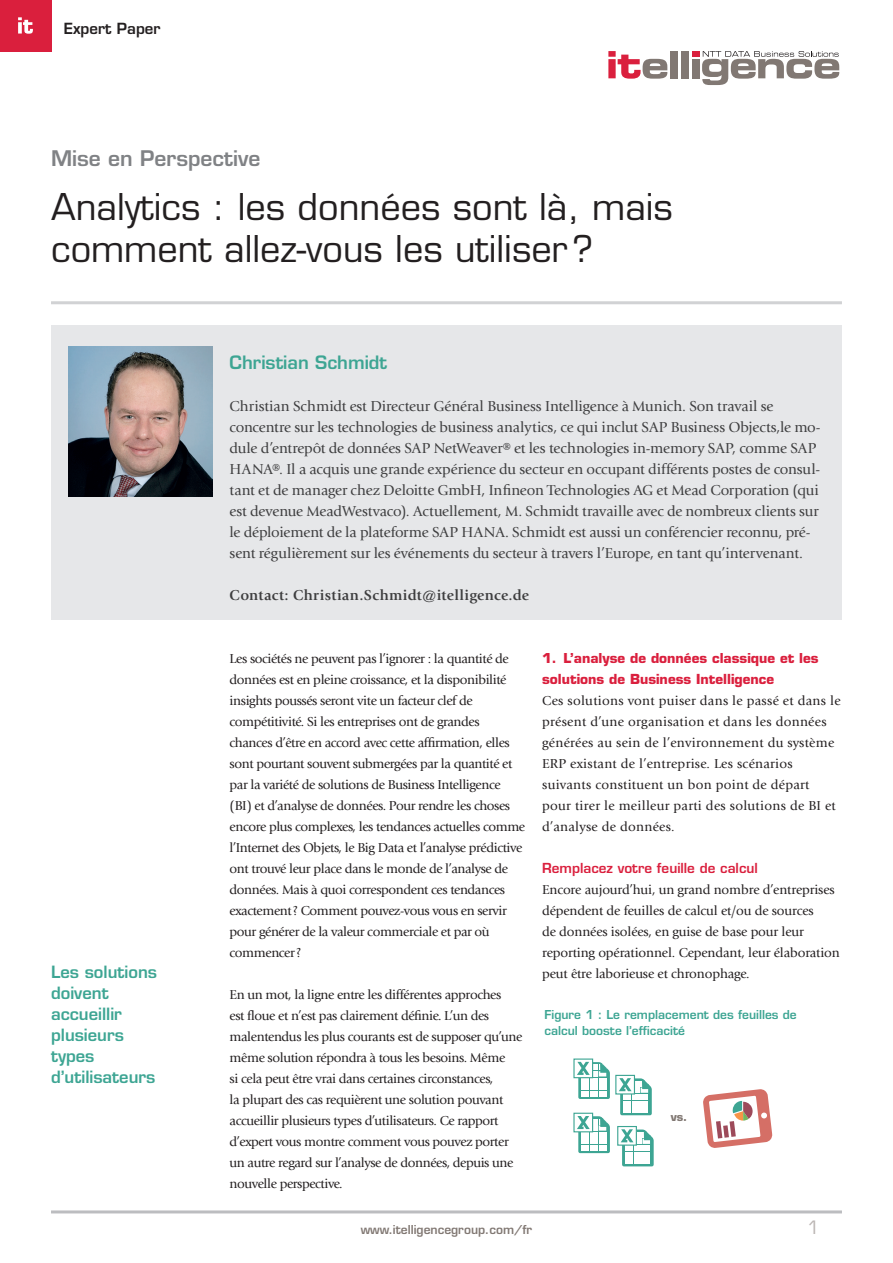
<style>
.page{position:relative;width:893px;height:1263px;background:#fff}
.page>*{position:absolute;margin:0;border:0;box-sizing:border-box;transform-origin:0 0}
.t1{font:500 36px/42px "Eurostile LTCE";color:#231f20}
.t2{font:600 21px "Eurostile LTCE";color:#808285}
.t3{font:600 18px "Eurostile LTCE";color:#3da593}
.t4{font:500 18px "Eurostile LTCE";color:#bcb6b4}
.t5{font:600 16.5px/21px "Eurostile LTCE";color:#3da593}
.t6{font:15px/21px "Giovanni LTCE";letter-spacing:-.01em;color:#3e3e3f}
.t7{font:700 15px "Giovanni LTCE";letter-spacing:.02em;color:#3e3e3f}
.t8{font:600 15px "Eurostile LTCE";color:#231f20}
.t9{font:13.5px/21px "Giovanni LTCE";letter-spacing:-.03em;color:#231f20}
.t10{font:13.5px/21px "Giovanni LTCE";letter-spacing:.02em;color:#231f20}
.t11{font:13.5px/21px "Giovanni LTCE";letter-spacing:-.01em;color:#231f20}
.t12{font:700 13.5px/21px "Eurostile LTCE";color:#da1f3d}
.t13{font:600 13.5px "Eurostile LTCE";color:#da1f3d}
.t14{font:600 12px/16.5px "Eurostile LTCE";color:#3da593}
.t15{font:600 12px "Eurostile LTCE";color:#817873}
.t16{font:700 11.4px "Eurostile LTCE";color:#817873}
</style>
<div class="page">
<hr style="left:51px;top:1210px;width:791px;height:3px;background:#bcbdc0">
<div style="left:0;top:0;width:51px;height:51px;background:#da1f3d"></div>
<svg style="left:18px;top:17px;width:15px;height:17px"></svg>
<svg style="left:608px;top:51px;width:59px;height:28px"></svg>
<div style="left:670px;top:51px;width:7px;height:27px;background:#817873"></div>
<div style="left:681px;top:51px;width:7px;height:27px;background:#817873"></div>
<div style="left:692px;top:51px;width:7px;height:6px;background:#da1f3d"></div>
<div style="left:692px;top:59px;width:7px;height:19px;background:#817873"></div>
<svg style="left:702px;top:51px;width:137px;height:34px"></svg>
<hr style="left:51px;top:301px;width:791px;height:3px;background:#d1d2d4">
<div style="left:51px;top:325px;width:791px;height:295px;background:#e6e7e9"></div>
<img style="left:68px;top:347px;width:145px;height:150px">
<svg style="left:703px;top:1089px;width:69px;height:59px"></svg>
<div style="left:617px;top:1126px;width:20px;height:20px;border:1px solid #3da593"></div>
<svg style="left:621px;top:1129px;width:33px;height:37px"></svg>
<div style="left:573px;top:1113px;width:20px;height:19px;border:1px solid #3da593"></div>
<svg style="left:577px;top:1116px;width:33px;height:37px"></svg>
<svg style="left:577px;top:1062px;width:33px;height:37px"></svg>
<div style="left:615px;top:1075px;width:20px;height:19px;border:1px solid #3da593"></div>
<svg style="left:619px;top:1078px;width:33px;height:37px"></svg>
<p class="t8" style="left:64px;top:19px;width:98px">Expert Paper</p>
<h2 class="t2" style="left:51px;top:145px;width:211px">Mise en Perspective</h2>
<h1 class="t1" style="left:51px;top:186px;width:623px">Analytics : les données sont là, mais comment allez-vous les utiliser?</h1>
<p class="t5" style="left:51px;top:961px;width:108px">Les solutions doivent accueillir plusieurs types d’utilisateurs</p>
<h3 class="t3" style="left:230px;top:351px;width:159px">Christian Schmidt</h3>
<p class="t6" style="left:230px;top:396px;width:593px">Christian Schmidt est Directeur Général Business Intelligence à Munich. Son travail se concentre sur les technologies de business analytics, ce qui inclut SAP Business Objects,le mo&shy;dule d’entrepôt de données SAP NetWeaver® et les technologies in-memory SAP, comme SAP HANA®. Il a acquis une grande expérience du secteur en occupant différents postes de consul&shy;tant et de manager chez Deloitte GmbH, Infineon Technologies AG et Mead Corporation (qui est devenue MeadWestvaco). Actuellement, M. Schmidt travaille avec de nombreux clients sur le déploiement de la plateforme SAP HANA. Schmidt est aussi un conférencier reconnu, pré&shy;sent régulièrement sur les événements du secteur à travers l’Europe, en tant qu’intervenant.</p>
<p class="t7" style="left:230px;top:586px;width:301px">Contact: Christian.Schmidt@itelligence.de</p>
<p class="t9" style="left:230px;top:648px;width:297px">Les sociétés ne peuvent pas l’ignorer : la quantité de données est en pleine croissance, et la disponibilité insights poussés seront vite un facteur clef de compétitivité. Si les entreprises ont de grandes chances d’être en accord avec cette affirmation, elles sont pourtant souvent submergées par la quantité et par la variété de solutions de Business Intelligence (BI) et d’analyse de données. Pour rendre les choses encore plus complexes, les tendances actuelles comme l’Internet des Objets, le Big Data et l’analyse prédictive ont trouvé leur place dans le monde de l’analyse de données. Mais à quoi correspondent ces tendances exactement? Comment pouvez-vous vous en servir pour générer de la valeur commerciale et par où commencer?</p>
<p class="t9" style="left:230px;top:984px;width:294px">En un mot, la ligne entre les différentes approches<br>est floue et n’est pas clairement définie. L’un des malentendus les plus courants est de supposer qu’une même solution répondra à tous les besoins. Même<br>si cela peut être vrai dans certaines circonstances,<br>la plupart des cas requièrent une solution pouvant accueillir plusieurs types d’utilisateurs. Ce rapport d’expert vous montre comment vous pouvez porter un autre regard sur l’analyse de données, depuis une nouvelle perspective.</p>
<p class="t12" style="left:542px;top:648px;width:278px">1. L’analyse de données classique et les solutions de Business Intelligence</p>
<p class="t10" style="left:542px;top:690px;width:300px">Ces solutions vont puiser dans le passé et dans le présent d’une organisation et dans les données générées au sein de l’environnement du système ERP existant de l’entreprise. Les scénarios suivants constituent un bon point de départ pour tirer le meilleur parti des solutions de BI et d’analyse de données.</p>
<p class="t13" style="left:542px;top:860px;width:217px">Remplacez votre feuille de calcul</p>
<p class="t11" style="left:542px;top:879px;width:299px">Encore aujourd’hui, un grand nombre d’entreprises dépendent de feuilles de calcul et/ou de sources<br>de données isolées, en guise de base pour leur reporting opérationnel. Cependant, leur élaboration peut être laborieuse et chronophage.</p>
<p class="t14" style="left:544px;top:1006px;width:254px">Figure 1 : Le remplacement des feuilles de calcul booste l’efficacité</p>
<p class="t16" style="left:671px;top:1110px;width:18px">vs.</p>
<p class="t15" style="left:361px;top:1222px;width:173px">www.itelligencegroup.com/fr</p>
<h3 class="t4" style="left:807px;top:1216px;width:14px">1</h3>
</div>
